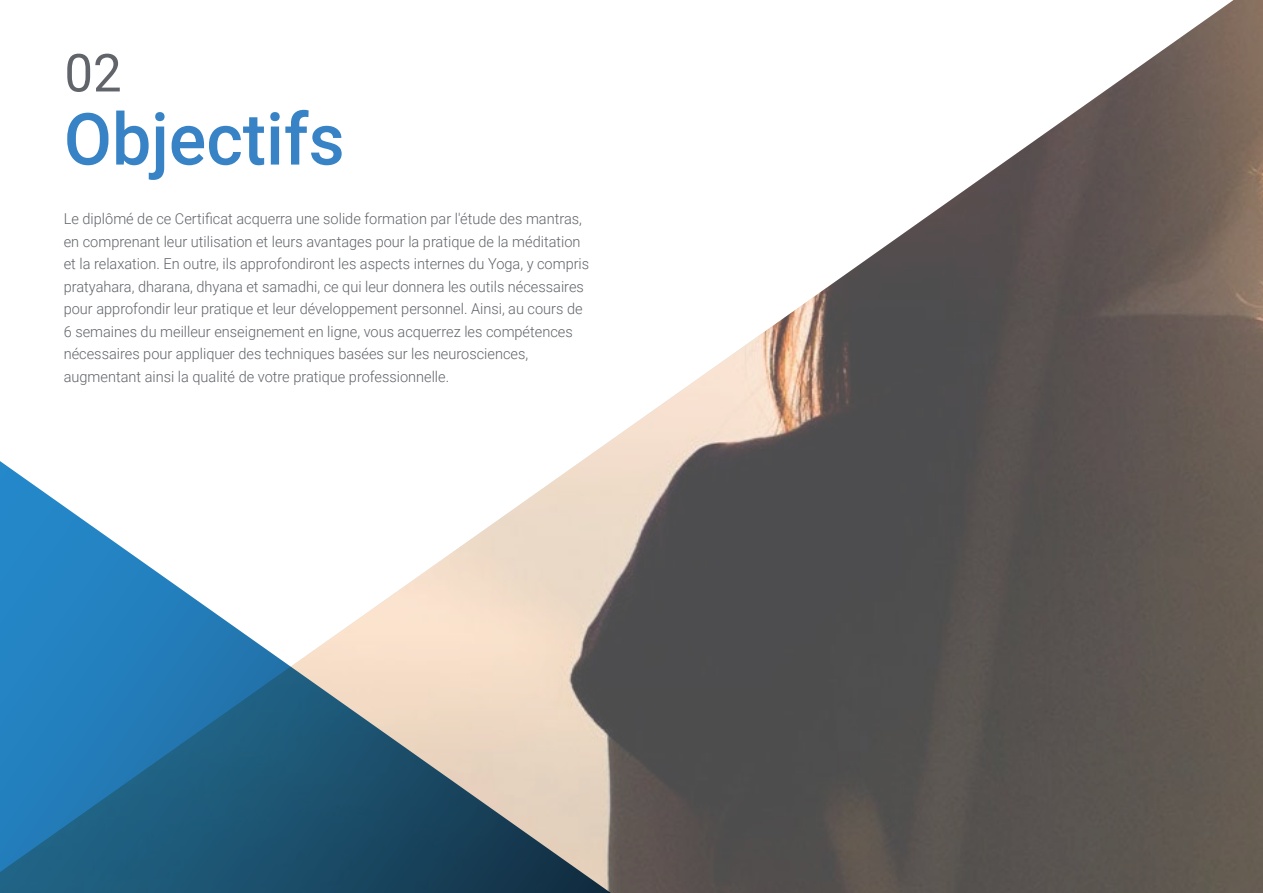
<style>
.page{position:relative;width:1263px;height:893px;background:#fff}
.page>*{position:absolute;margin:0;border:0;box-sizing:border-box;transform-origin:0 0}
.t1{font:500 72px "Roboto";color:#3783c5}
.t2{font:52.5px "Roboto";color:#61646a}
.t3{font:300 15px/22.5px "Roboto";color:#61646a}
</style>
<div class="page">
<img style="left:603px;top:0;width:660px;height:893px">
<svg style="left:0;top:446px;width:641px;height:447px"></svg>
<h2 class="t2" style="left:64px;top:36px;width:59px">02</h2>
<h1 class="t1" style="left:64px;top:89px;width:282px">Objectifs</h1>
<p class="t3" style="left:64px;top:207px;width:527px">Le diplômé de ce Certificat acquerra une solide formation par l'étude des mantras, en comprenant leur utilisation et leurs avantages pour la pratique de la méditation et la relaxation. En outre, ils approfondiront les aspects internes du Yoga, y compris pratyahara, dharana, dhyana et samadhi, ce qui leur donnera les outils nécessaires pour approfondir leur pratique et leur développement personnel. Ainsi, au cours de 6 semaines du meilleur enseignement en ligne, vous acquerrez les compétences nécessaires pour appliquer des techniques basées sur les neurosciences, augmentant ainsi la qualité de votre pratique professionnelle.</p>
</div>
